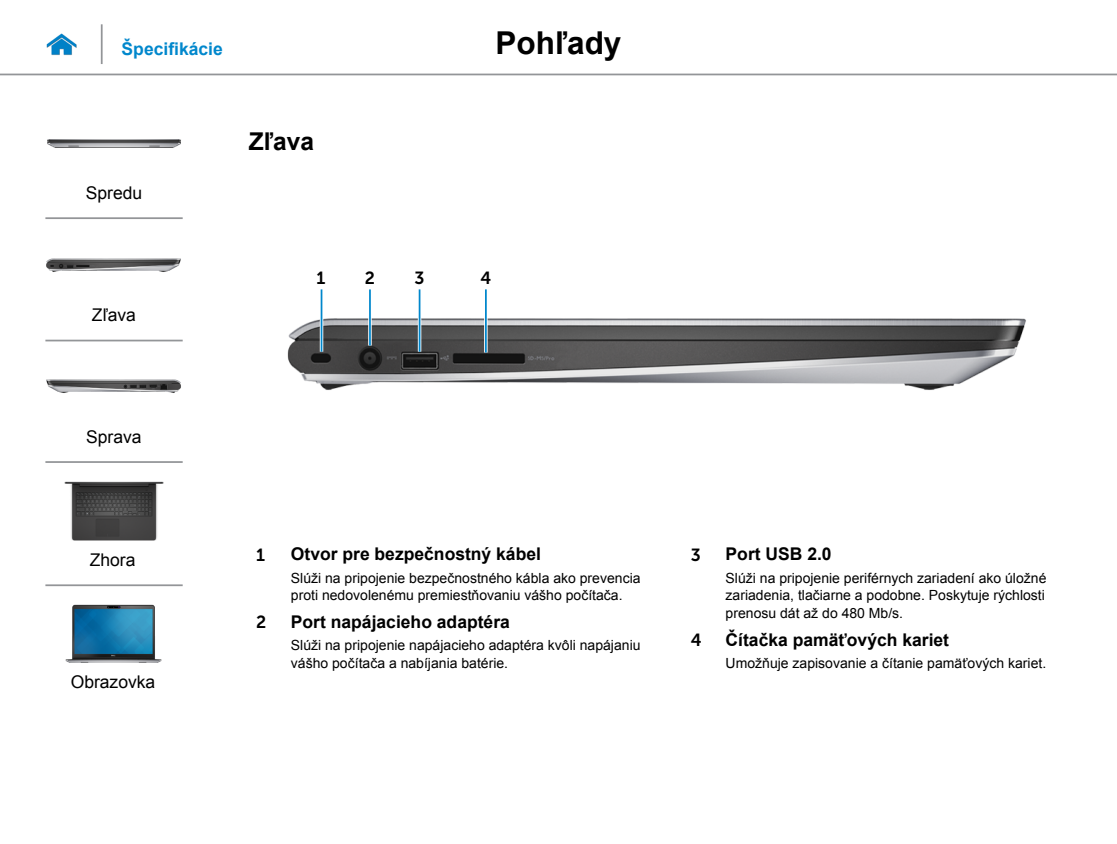
<style>
.page{position:relative;width:1117px;height:844px;background:#fff}
.page>*{position:absolute;margin:0;border:0;box-sizing:border-box;transform-origin:0 0}
.t1{font:700 31.5px "Arial";color:#000}
.Head2{font:700 24.5px "Arial";color:#000}
.Callout_Head{font:700 17.5px "Arial";color:#000}
.t2{font:17.5px "Arial";color:#000}
.t3{font:700 17.5px "Arial";color:#0087cc}
.Callout_Head-2{font:17.5px "Museo Sans For Dell 700";color:#000}
.Callout-L{font:17.5px "Museo Sans For Dell 700";color:#000}
.Callout_description{font:14px/17.5px "Arial";color:#000}
</style>
<div class="page">
<hr style="left:0;top:74px;width:1116px;height:1px;background:#939598">
<img style="left:46px;top:33px;width:31px;height:23px">
<img style="left:287px;top:318px;width:739px;height:72px">
<hr style="left:368px;top:289px;width:3px;height:56px;background:#fff">
<hr style="left:369px;top:289px;width:2px;height:56px;background:#0087cc">
<hr style="left:484px;top:289px;width:3px;height:63px;background:#fff">
<hr style="left:485px;top:289px;width:1px;height:63px;background:#0087cc">
<hr style="left:418px;top:289px;width:3px;height:62px;background:#fff">
<hr style="left:418px;top:289px;width:2px;height:62px;background:#0087cc">
<hr style="left:320px;top:289px;width:3px;height:62px;background:#fff">
<hr style="left:320px;top:289px;width:2px;height:62px;background:#0087cc">
<hr style="left:101px;top:24px;width:2px;height:40px;background:#939598">
<img style="left:47px;top:139px;width:134px;height:9px">
<img style="left:46px;top:258px;width:135px;height:14px">
<img style="left:46px;top:379px;width:135px;height:14px">
<img style="left:64px;top:481px;width:100px;height:59px">
<img style="left:65px;top:604px;width:97px;height:58px">
<hr style="left:45px;top:217px;width:138px;height:2px;background:#939598">
<hr style="left:45px;top:339px;width:138px;height:2px;background:#939598">
<hr style="left:45px;top:461px;width:138px;height:2px;background:#939598">
<hr style="left:45px;top:584px;width:138px;height:2px;background:#939598">
<p class="t3" style="left:122px;top:37px;width:103px">Špecifikácie</p>
<h1 class="t1" style="left:495px;top:22px;width:127px">Pohľady</h1>
<p class="t2" style="left:86px;top:181px;width:58px">Spredu</p>
<p class="t2" style="left:92px;top:303px;width:46px">Zľava</p>
<p class="t2" style="left:86px;top:425px;width:57px">Sprava</p>
<p class="t2" style="left:90px;top:548px;width:47px">Zhora</p>
<p class="t2" style="left:71px;top:670px;width:86px">Obrazovka</p>
<p class="Head2" style="left:249px;top:125px;width:67px">Zľava</p>
<p class="Callout-L" style="left:316px;top:268px;width:10px">1</p>
<p class="Callout-L" style="left:365px;top:268px;width:12px">2</p>
<p class="Callout-L" style="left:414px;top:268px;width:12px">3</p>
<p class="Callout-L" style="left:480px;top:268px;width:12px">4</p>
<p class="Callout_Head-2" style="left:256px;top:544px;width:10px">1</p>
<p class="Callout_Head" style="left:291px;top:542px;width:251px">Otvor pre bezpečnostný kábel</p>
<p class="Callout_description" style="left:291px;top:569px;width:351px">Slúži na pripojenie bezpečnostného kábla ako prevencia proti nedovolenému premiestňovaniu vášho počítača.</p>
<p class="Callout_Head-2" style="left:256px;top:612px;width:12px">2</p>
<p class="Callout_Head" style="left:291px;top:610px;width:220px">Port napájacieho adaptéra</p>
<p class="Callout_description" style="left:291px;top:636px;width:351px">Slúži na pripojenie napájacieho adaptéra kvôli napájaniu vášho počítača a nabíjania batérie.</p>
<p class="Callout_Head-2" style="left:690px;top:544px;width:12px">3</p>
<p class="Callout_Head" style="left:725px;top:542px;width:107px">Port USB 2.0</p>
<p class="Callout_description" style="left:725px;top:569px;width:322px;text-align:justify">Slúži na pripojenie periférnych zariadení ako úložné zariadenia, tlačiarne a podobne. Poskytuje rýchlosti prenosu dát až do 480 Mb/s.</p>
<p class="Callout_Head-2" style="left:690px;top:630px;width:12px">4</p>
<p class="Callout_Head" style="left:725px;top:627px;width:225px">Čítačka pamäťových kariet</p>
<p class="Callout_description" style="left:725px;top:654px;width:322px">Umožňuje zapisovanie a čítanie pamäťových kariet.</p>
</div>
